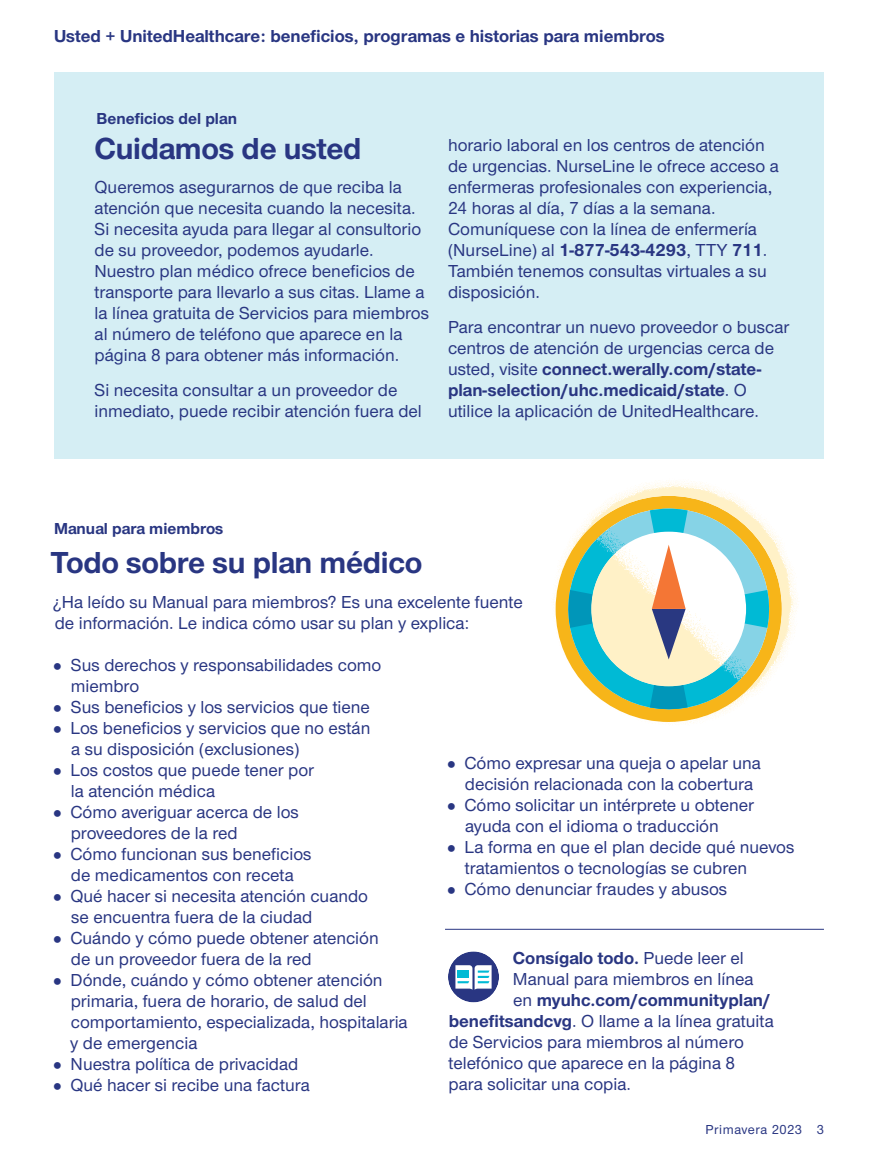
<style>
.page{position:relative;width:878px;height:1161px;background:#fff}
.page>*{position:absolute;margin:0;border:0;box-sizing:border-box;transform-origin:0 0}
.Hed_sans_primary_AMC{font:700 31.5px "UHC Sans";letter-spacing:-.01em;color:#293682}
.Sans_no_indent_AMC{font:500 18px/21px "UHC Sans";color:#293682}
.CTA_new_AMC{font:500 18px "UHC Sans";color:#293682}
.CTA_new_AMC-2{font:700 18px "UHC Sans";color:#293682}
.t1{font:700 16.5px "UHC Sans";color:#293682}
.Folio_R_AMC{font:500 13.5px "UHC Sans";letter-spacing:.04em;color:#293682}
.s1{font-weight:700}
.s2{font-weight:500}
</style>
<div class="page">
<svg style="left:553px;top:480px;width:246px;height:244px"></svg>
<div style="left:54px;top:73px;width:770px;height:386px;background:#d5eef4"></div>
<hr style="left:445px;top:929px;width:378px;height:1px;background:#293682">
<div style="left:448px;top:951px;width:51px;height:51px;background:#293682;border-radius:50%"></div>
<svg style="left:455px;top:965px;width:36px;height:25px"></svg>
<div style="left:457px;top:971px;width:12px;height:7px;background:#00bad5"></div>
<p class="CTA_new_AMC-2" style="left:54px;top:24px;width:612px">Usted + UnitedHealthcare: beneficios, programas e historias para miembros</p>
<p class="t1" style="left:97px;top:108px;width:142px">Beneficios del plan</p>
<p class="Hed_sans_primary_AMC" style="left:94px;top:127px;width:268px">Cuidamos de usted</p>
<p class="Sans_no_indent_AMC" style="left:94px;top:176px;width:336px">Queremos asegurarnos de que reciba la atención que necesita cuando la necesita.<br>Si necesita ayuda para llegar al consultorio de su proveedor, podemos ayudarle.<br>Nuestro plan médico ofrece beneficios de transporte para llevarlo a sus citas. Llame a la línea gratuita de Servicios para miembros al número de teléfono que aparece en la página 8 para obtener más información.</p>
<p class="Sans_no_indent_AMC" style="left:94px;top:378px;width:329px">Si necesita consultar a un proveedor de inmediato, puede recibir atención fuera del</p>
<p class="Sans_no_indent_AMC" style="left:448px;top:134px;width:332px">horario laboral en los centros de atención de urgencias. NurseLine le ofrece acceso a enfermeras profesionales con experiencia, 24 horas al día, 7 días a la semana.<br>Comuníquese con la línea de enfermería (NurseLine) al <span class="s1">1-877-543-4293</span>, TTY <span class="s1">711</span>.<br>También tenemos consultas virtuales a su disposición.</p>
<p class="Sans_no_indent_AMC" style="left:448px;top:315px;width:343px">Para encontrar un nuevo proveedor o buscar centros de atención de urgencias cerca de usted, visite <span class="s1">connect.werally.com/state&shy;plan-selection/uhc.medicaid/state</span>. O utilice la aplicación de UnitedHealthcare.</p>
<p class="t1" style="left:54px;top:517px;width:171px">Manual para miembros</p>
<p class="Hed_sans_primary_AMC" style="left:50px;top:541px;width:373px">Todo sobre su plan médico</p>
<p class="Sans_no_indent_AMC" style="left:53px;top:590px;width:471px">¿Ha leído su Manual para miembros? Es una excelente fuente de información. Le indica cómo usar su plan y explica:</p>
<p class="Sans_no_indent_AMC" style="left:71px;top:653px;width:312px">Sus derechos y responsabilidades como miembro</p>
<p class="Sans_no_indent_AMC" style="left:71px;top:695px;width:300px">Sus beneficios y los servicios que tiene</p>
<p class="Sans_no_indent_AMC" style="left:71px;top:716px;width:301px">Los beneficios y servicios que no están a su disposición (exclusiones)</p>
<p class="Sans_no_indent_AMC" style="left:71px;top:758px;width:245px">Los costos que puede tener por la atención médica</p>
<p class="Sans_no_indent_AMC" style="left:70px;top:800px;width:230px">Cómo averiguar acerca de los proveedores de la red</p>
<p class="Sans_no_indent_AMC" style="left:70px;top:842px;width:242px">Cómo funcionan sus beneficios de medicamentos con receta</p>
<p class="Sans_no_indent_AMC" style="left:70px;top:884px;width:299px">Qué hacer si necesita atención cuando se encuentra fuera de la ciudad</p>
<p class="Sans_no_indent_AMC" style="left:70px;top:926px;width:310px">Cuándo y cómo puede obtener atención de un proveedor fuera de la red</p>
<p class="Sans_no_indent_AMC" style="left:70px;top:968px;width:339px">Dónde, cuándo y cómo obtener atención primaria, fuera de horario, de salud del comportamiento, especializada, hospitalaria y de emergencia</p>
<p class="Sans_no_indent_AMC" style="left:71px;top:1052px;width:229px">Nuestra política de privacidad</p>
<p class="Sans_no_indent_AMC" style="left:70px;top:1073px;width:241px">Qué hacer si recibe una factura</p>
<p class="Sans_no_indent_AMC" style="left:464px;top:752px;width:298px">Cómo expresar una queja o apelar una decisión relacionada con la cobertura</p>
<p class="Sans_no_indent_AMC" style="left:464px;top:794px;width:291px">Cómo solicitar un intérprete u obtener ayuda con el idioma o traducción</p>
<p class="Sans_no_indent_AMC" style="left:464px;top:836px;width:331px">La forma en que el plan decide qué nuevos tratamientos o tecnologías se cubren</p>
<p class="Sans_no_indent_AMC" style="left:464px;top:878px;width:264px">Cómo denunciar fraudes y abusos</p>
<p class="CTA_new_AMC-2" style="left:513px;top:946px;width:232px">Consígalo todo. <span class="s2">Puede leer el</span></p>
<p class="CTA_new_AMC" style="left:513px;top:967px;width:242px">Manual para miembros en línea</p>
<p class="CTA_new_AMC-2" style="left:513px;top:988px;width:259px"><span class="s2">en</span> myuhc.com/communityplan/</p>
<p class="CTA_new_AMC" style="left:449px;top:1009px;width:326px"><span class="s1">benefitsandcvg</span>. O llame a la línea gratuita</p>
<p class="CTA_new_AMC" style="left:448px;top:1030px;width:297px">de Servicios para miembros al número</p>
<p class="CTA_new_AMC" style="left:448px;top:1051px;width:288px">telefónico que aparece en la página 8</p>
<p class="CTA_new_AMC" style="left:448px;top:1072px;width:184px">para solicitar una copia.</p>
<p class="Folio_R_AMC" style="left:705px;top:1120px;width:120px">Primavera 2023 3</p>
</div>
